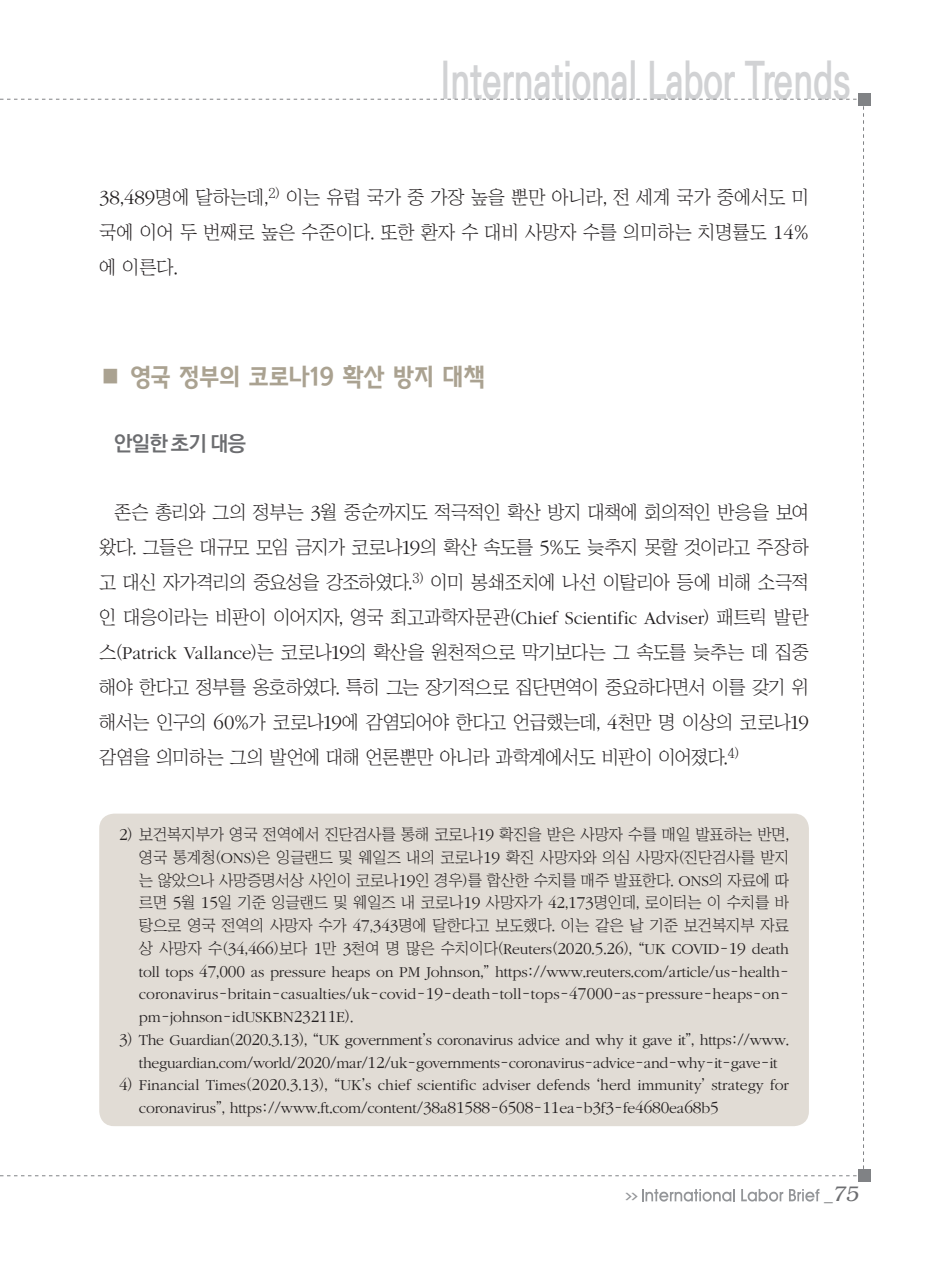
<style>
.page{position:relative;width:933px;height:1275px;background:#fff}
.page>*{position:absolute;margin:0;border:0;box-sizing:border-box;transform-origin:0 0}
.t1{font:700 50.4px "Ko Pub Dotum";color:#d1d2d4;scale:.7 1}
.서론{font:24.5px "KBI Zfor SM Esgo H";letter-spacing:-.03em;color:#aaa291}
.중제목{font:700 21px "Ko Pub Dotum";letter-spacing:-.03em;color:#6c6d70}
.t2{font:italic 300 21px "Bookman";color:#6c6d70}
.본문{font:18.9px/35px "Chosunilbo NM";color:#231f20;text-align:justify}
.각주{font:15.75px/22.8px "Chosunilbo NM";letter-spacing:-.01em;color:#231f20;text-align:justify}
.각주-2{font:300 15.75px/22.8px "ITC Garamond Std";letter-spacing:-.02em;color:#231f20;text-align:center}
.각주-3{font:300 15.75px/22.8px "ITC Garamond Std";color:#231f20}
.t3{font:700 7.88px "Ko Pub Dotum";color:#939598;scale:2 1}
.s1{font-family:"ITC Garamond Std";font-weight:300;font-size:20.82px}
.s2{font-family:"ITC Garamond Std";font-weight:300}
.s3{font-family:"ITC Garamond Std";font-weight:300;font-size:17.32px}
.s4{font-size:17.32px}
.s5{font-family:"Chosunilbo NM";font-weight:400}
.s6{font-family:"Helvetica";font-weight:400;font-style:normal;font-size:17.5px}
</style>
<div class="page">
<div style="left:858px;top:93px;width:12px;height:12px;background:#808285"></div>
<div style="left:858px;top:1170px;width:12px;height:12px;background:#808285"></div>
<svg style="left:642px;top:1189px;width:93px;height:13px"></svg>
<svg style="left:741px;top:1189px;width:42px;height:13px"></svg>
<svg style="left:789px;top:1189px;width:30px;height:12px"></svg>
<div style="left:99px;top:814px;width:710px;height:312px;background:#e1dcd5;border-radius:15px"></div>
<h1 class="t1" style="left:440px;top:56px;width:588px">International Labor Trends</h1>
<p class="본문" style="left:99px;top:179px;width:711px"><span class="s1">38</span>,<span class="s1">489</span>명에 달하는데,<sup>2)</sup> 이는 유럽 국가 중 가장 높을 뿐만 아니라, 전 세계 국가 중에서도 미 국에 이어 두 번째로 높은 수준이다. 또한 환자 수 대비 사망자 수를 의미하는 치명률도 <span class="s1">14</span>% 에 이른다.</p>
<p class="서론" style="left:99px;top:362px;width:388px">■ 영국 정부의 코로나19 확산 방지 대책</p>
<p class="중제목" style="left:114px;top:433px;width:133px">안일한 초기 대응</p>
<p class="본문" style="left:99px;top:494px;width:711px;text-indent:15px">존슨 총리와 그의 정부는 <span class="s1">3</span>월 중순까지도 적극적인 확산 방지 대책에 회의적인 반응을 보여 왔다. 그들은 대규모 모임 금지가 코로나<span class="s1">19</span>의 확산 속도를 <span class="s1">5</span>%도 늦추지 못할 것이라고 주장하 고 대신 자가격리의 중요성을 강조하였다.<sup>3)</sup> 이미 봉쇄조치에 나선 이탈리아 등에 비해 소극적 인 대응이라는 비판이 이어지자, 영국 최고과학자문관(<span class="s2">Chief Scientific Adviser</span>) 패트릭 발란 스(<span class="s2">Patrick Vallance</span>)는 코로나<span class="s1">19</span>의 확산을 원천적으로 막기보다는 그 속도를 늦추는 데 집중 해야 한다고 정부를 옹호하였다. 특히 그는 장기적으로 집단면역이 중요하다면서 이를 갖기 위 해서는 인구의 <span class="s1">60</span>%가 코로나<span class="s1">19</span>에 감염되어야 한다고 언급했는데, <span class="s1">4</span>천만 명 이상의 코로나<span class="s1">19 </span>감염을 의미하는 그의 발언에 대해 언론뿐만 아니라 과학계에서도 비판이 이어졌다.<sup>4)</sup></p>
<p class="각주" style="left:139px;top:823px;width:651px;text-indent:-20px"><span class="s3">2</span>) 보건복지부가 영국 전역에서 진단검사를 통해 코로나<span class="s3">19</span> 확진을 받은 사망자 수를 매일 발표하는 반면, 영국 통계청(<span class="s2">ONS</span>)은 잉글랜드 및 웨일즈 내의 코로나<span class="s3">19</span> 확진 사망자와 의심 사망자(진단검사를 받지 는 않았으나 사망증명서상 사인이 코로나<span class="s3">19</span>인 경우)를 합산한 수치를 매주 발표한다. <span class="s2">ONS</span>의 자료에 따 르면 <span class="s3">5</span>월 <span class="s3">15</span>일 기준 잉글랜드 및 웨일즈 내 코로나<span class="s3">19</span> 사망자가 <span class="s3">42</span>,<span class="s3">173</span>명인데, 로이터는 이 수치를 바 탕으로 영국 전역의 사망자 수가 <span class="s3">47</span>,<span class="s3">343</span>명에 달한다고 보도했다. 이는 같은 날 기준 보건복지부 자료 상 사망자 수(<span class="s3">34</span>,<span class="s3">466</span>)보다 <span class="s3">1</span>만 <span class="s3">3</span>천여 명 많은 수치이다(<span class="s2">Reuters</span>(<span class="s3">2020</span>.<span class="s3">5</span>.<span class="s3">26</span>), “<span class="s2">UK COVID</span>-<span class="s3">19</span> <span class="s2">death toll tops</span> <span class="s3">47</span>,<span class="s3">000</span> <span class="s2">as pressure heaps on PM Johnson</span>,” <span class="s2">https</span>://<span class="s2">www</span>.<span class="s2">reuters</span>.<span class="s2">com</span>/<span class="s2">article</span>/<span class="s2">us</span>-<span class="s2">health&shy;coronavirus</span>-<span class="s2">britain</span>-<span class="s2">casualties</span>/<span class="s2">uk</span>-<span class="s2">covid</span>-<span class="s3">19</span>-<span class="s2">death</span>-<span class="s2">toll</span>-<span class="s2">tops</span>-<span class="s3">47000</span>-<span class="s2">as</span>-<span class="s2">pressure</span>-<span class="s2">heaps</span>-<span class="s2">on&shy;pm</span>-<span class="s2">johnson</span>-<span class="s2">idUSKBN</span><span class="s3">23211</span><span class="s2">E</span>).</p>
<p class="각주-2" style="left:119px;top:1029px;width:671px"><span class="s4">3</span><span class="s5">)</span> The Guardian<span class="s5">(</span><span class="s4">2020</span><span class="s5">.</span><span class="s4">3</span><span class="s5">.</span><span class="s4">13</span><span class="s5">), “</span>UK government<span class="s5">’</span>s coronavirus advice and why it gave it<span class="s5">”,</span> https<span class="s5">://</span>www<span class="s5">. </span>theguardian<span class="s5">.</span>com<span class="s5">/</span>world<span class="s5">/</span><span class="s4">2020</span><span class="s5">/</span>mar<span class="s5">/</span><span class="s4">12</span><span class="s5">/</span>uk<span class="s5">-</span>governments<span class="s5">-</span>coronavirus<span class="s5">-</span>advice<span class="s5">-</span>and<span class="s5">-</span>why<span class="s5">-</span>it<span class="s5">-</span>gave<span class="s5">-</span>it</p>
<p class="각주-3" style="left:139px;top:1074px;width:651px;text-indent:-20px"><span class="s4">4</span><span class="s5">)</span> Financial Times<span class="s5">(</span><span class="s4">2020</span><span class="s5">.</span><span class="s4">3</span><span class="s5">.</span><span class="s4">13</span><span class="s5">), “</span>UK<span class="s5">’</span>s chief scientific adviser defends <span class="s5">‘</span>herd immunity<span class="s5">’</span> strategy for coronavirus<span class="s5">”,</span> https<span class="s5">://</span>www<span class="s5">.</span>ft<span class="s5">.</span>com<span class="s5">/</span>content<span class="s5">/</span><span class="s4">38</span>a<span class="s4">81588</span><span class="s5">-</span><span class="s4">6508</span><span class="s5">-</span><span class="s4">11</span>ea<span class="s5">-</span>b<span class="s4">3</span>f<span class="s4">3</span><span class="s5">-</span>fe<span class="s4">4680</span>ea<span class="s4">68</span>b<span class="s4">5</span></p>
<p class="t3" style="left:625px;top:1192px;width:8px">&gt;&gt;</p>
<h3 class="t2" style="left:824px;top:1182px;width:36px"><span class="s6">_</span>75</h3>
</div>
